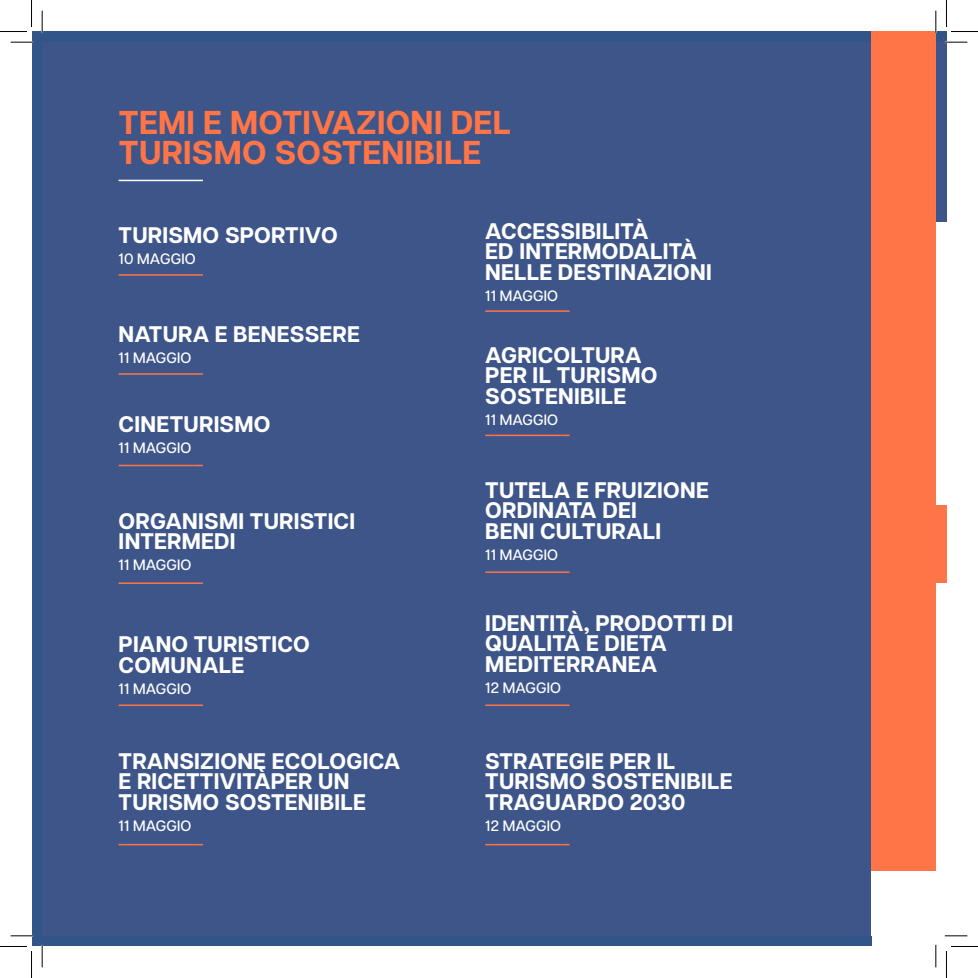
<style>
.page{position:relative;width:978px;height:978px;background:#fff}
.page>*{position:absolute;margin:0;border:0;box-sizing:border-box;transform-origin:0 0}
.t1{font:700 33px/29.7px "Articulat CF";letter-spacing:.01em;color:#ff7547}
.t2{font:700 22.5px/20.7px "Articulat CF";letter-spacing:.01em;color:#fff}
.t3{font:500 15px "Articulat CF";letter-spacing:.01em;color:#fff}
</style>
<div class="page">
<div style="left:32px;top:32px;width:839px;height:914px;background:#315588"></div>
<div style="left:934px;top:31px;width:12px;height:390px;background:#315588"></div>
<div style="left:42px;top:42px;width:893px;height:893px;background:#3d5589"></div>
<hr style="left:485px;top:434px;width:84px;height:2px;background:#ff7547">
<hr style="left:485px;top:310px;width:84px;height:2px;background:#ff7547">
<hr style="left:485px;top:571px;width:84px;height:1px;background:#ff7547">
<hr style="left:485px;top:704px;width:84px;height:1px;background:#ff7547">
<hr style="left:119px;top:464px;width:84px;height:2px;background:#ff7547">
<hr style="left:119px;top:373px;width:84px;height:1px;background:#ff7547">
<hr style="left:119px;top:274px;width:84px;height:1px;background:#ff7547">
<hr style="left:119px;top:180px;width:84px;height:1px;background:#fff">
<hr style="left:119px;top:582px;width:84px;height:1px;background:#ff7547">
<hr style="left:119px;top:704px;width:84px;height:1px;background:#ff7547">
<hr style="left:119px;top:843px;width:84px;height:2px;background:#ff7547">
<hr style="left:485px;top:843px;width:84px;height:2px;background:#ff7547">
<div style="left:871px;top:42px;width:64px;height:893px;background:#ff7547"></div>
<div style="left:871px;top:871px;width:64px;height:64px;background:#fff"></div>
<div style="left:935px;top:42px;width:11px;height:893px;background:#fff"></div>
<div style="left:935px;top:505px;width:11px;height:77px;background:#ff7547"></div>
<div style="left:935px;top:42px;width:11px;height:179px;background:#3d5589"></div>
<hr style="left:11px;top:41px;width:22px;height:2px;background:#fff">
<hr style="left:944px;top:41px;width:23px;height:2px;background:#fff">
<hr style="left:11px;top:934px;width:22px;height:2px;background:#fff">
<hr style="left:41px;top:11px;width:2px;height:22px;background:#fff">
<hr style="left:41px;top:944px;width:2px;height:23px;background:#fff">
<hr style="left:934px;top:11px;width:2px;height:22px;background:#fff">
<svg style="left:11px;top:42px;width:22px;height:1px"></svg>
<svg style="left:944px;top:42px;width:23px;height:1px"></svg>
<svg style="left:11px;top:935px;width:22px;height:1px"></svg>
<svg style="left:944px;top:935px;width:23px;height:1px"></svg>
<svg style="left:42px;top:11px;width:1px;height:22px"></svg>
<svg style="left:42px;top:944px;width:1px;height:23px"></svg>
<svg style="left:935px;top:11px;width:1px;height:22px"></svg>
<svg style="left:935px;top:944px;width:1px;height:23px"></svg>
<svg style="left:0;top:0;width:32px;height:32px"></svg>
<svg style="left:0;top:946px;width:32px;height:31px"></svg>
<svg style="left:946px;top:0;width:31px;height:32px"></svg>
<svg style="left:946px;top:946px;width:31px;height:31px"></svg>
<p class="t1" style="left:119px;top:107px;width:393px">TEMI E MOTIVAZIONI DEL<br>TURISMO SOSTENIBILE</p>
<p class="t2" style="left:119px;top:224px;width:221px">TURISMO SPORTIVO</p>
<p class="t3" style="left:119px;top:247px;width:78px">10 MAGGIO</p>
<p class="t2" style="left:119px;top:323px;width:243px">NATURA E BENESSERE</p>
<p class="t3" style="left:119px;top:347px;width:74px">11 MAGGIO</p>
<p class="t2" style="left:119px;top:413px;width:153px">CINETURISMO</p>
<p class="t3" style="left:119px;top:436px;width:74px">11 MAGGIO</p>
<p class="t2" style="left:119px;top:510px;width:238px">ORGANISMI TURISTICI<br>INTERMEDI</p>
<p class="t3" style="left:119px;top:554px;width:74px">11 MAGGIO</p>
<p class="t2" style="left:119px;top:633px;width:193px">PIANO TURISTICO<br>COMUNALE</p>
<p class="t3" style="left:119px;top:677px;width:74px">11 MAGGIO</p>
<p class="t2" style="left:119px;top:749px;width:283px">TRANSIZIONE ECOLOGICA<br>E RICETTIVITÀPER UN<br>TURISMO SOSTENIBILE</p>
<p class="t3" style="left:119px;top:814px;width:74px">11 MAGGIO</p>
<p class="t2" style="left:485px;top:220px;width:228px">ACCESSIBILITÀ<br>ED INTERMODALITÀ<br>NELLE DESTINAZIONI</p>
<p class="t3" style="left:485px;top:284px;width:74px">11 MAGGIO</p>
<p class="t2" style="left:485px;top:344px;width:174px">AGRICOLTURA<br>PER IL TURISMO<br>SOSTENIBILE</p>
<p class="t3" style="left:485px;top:408px;width:74px">11 MAGGIO</p>
<p class="t2" style="left:485px;top:478px;width:225px">TUTELA E FRUIZIONE<br>ORDINATA DEI<br>BENI CULTURALI</p>
<p class="t3" style="left:485px;top:543px;width:74px">11 MAGGIO</p>
<p class="t2" style="left:485px;top:611px;width:249px">IDENTITÀ, PRODOTTI DI<br>QUALITÀ E DIETA<br>MEDITERRANEA</p>
<p class="t3" style="left:485px;top:676px;width:77px">12 MAGGIO</p>
<p class="t2" style="left:485px;top:749px;width:249px">STRATEGIE PER IL<br>TURISMO SOSTENIBILE<br>TRAGUARDO 2030</p>
<p class="t3" style="left:485px;top:814px;width:77px">12 MAGGIO</p>
</div>
